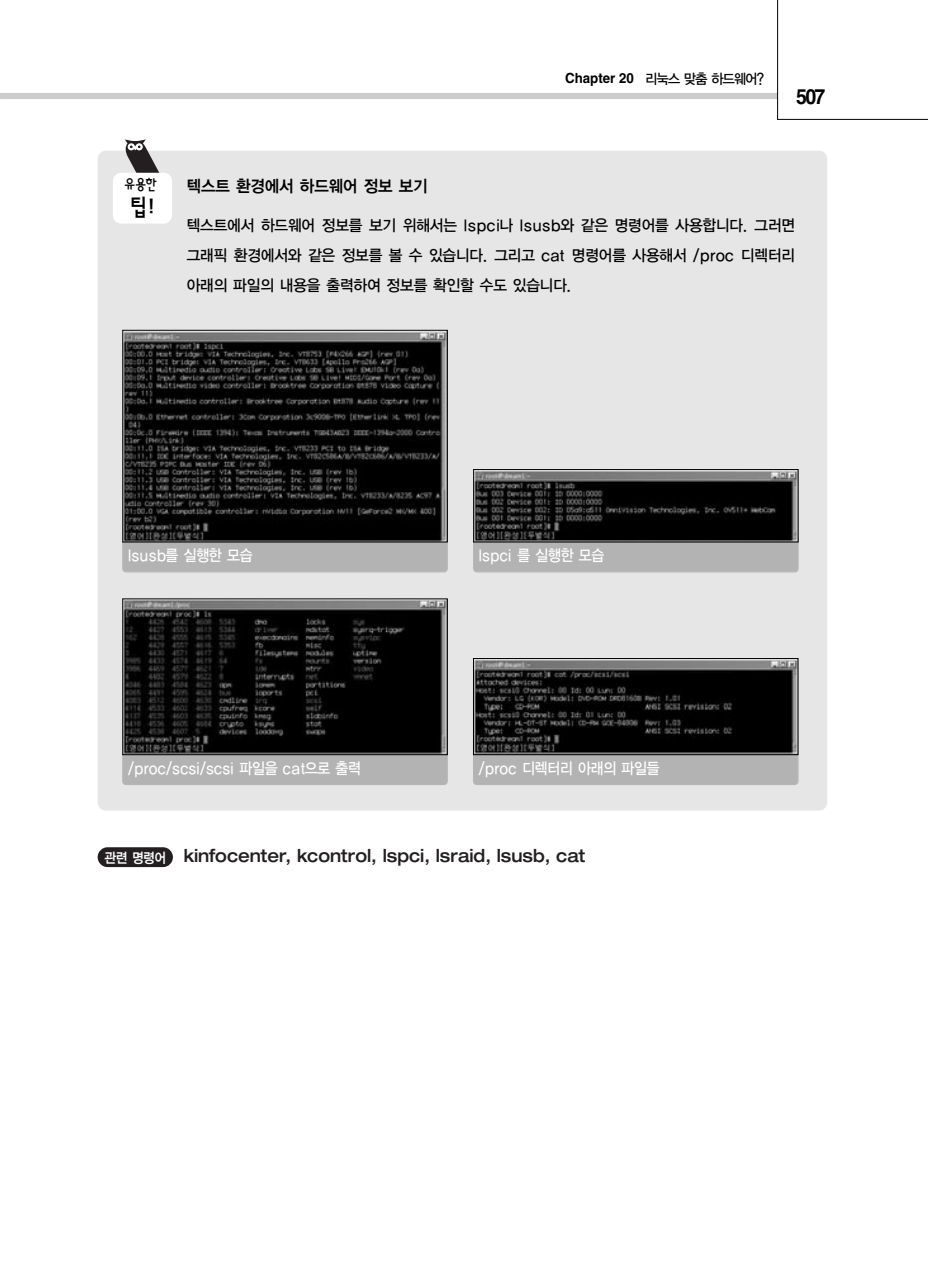
<style>
.page{position:relative;width:928px;height:1274px;background:#fff}
.page>*{position:absolute;margin:0;border:0;box-sizing:border-box;transform-origin:0 0}
.t1{font:22.75px "Pino B";color:#000}
.t2{font:700 21px "Helvetica";color:#000;scale:.93 1}
.t3{font:500 expanded 18.03px "Helvetica Neue";color:#231f20;scale:.9 1}
.t4{font:16.62px "YGO14";letter-spacing:-.09em;color:#000;scale:.95 1}
.t5{font:15.75px/29.8px "YGO13";letter-spacing:-.095em;color:#000;text-align:justify;scale:.95 1}
.t6{font:15.75px "YGO13";letter-spacing:-.06em;color:#fff;scale:.9 1}
.t7{font:15.75px "YGO13";letter-spacing:-.11em;color:#fff;scale:.9 1}
.t8{font:15.75px "YGO13";letter-spacing:-.08em;color:#fff;scale:.9 1}
.t9{font:14px "YGO13";letter-spacing:-.15em;color:#000;scale:.95 1}
.t10{font:14px "Pino B";color:#000}
.s1{font-family:"Helvetica";font-weight:700}
.s2{font-family:"YGO14";font-weight:400;font-stretch:normal;font-size:14px;color:#fff}
</style>
<div class="page">
<div style="left:0;top:93px;width:777px;height:6px;background:#ccc"></div>
<svg style="left:777px;top:0;width:151px;height:120px"></svg>
<div style="left:98px;top:151px;width:729px;height:660px;background:#e6e6e6;border-radius:8px"></div>
<svg style="left:125px;top:140px;width:35px;height:33px"></svg>
<div style="left:113px;top:173px;width:59px;height:51px;background:#fff;border-radius:8px"></div>
<div style="left:123px;top:536px;width:324px;height:36px;background:#b3b3b3;border-radius:3px"></div>
<div style="left:122px;top:535px;width:325px;height:37px;border:1px solid #b3b3b3;border-radius:3px"></div>
<img style="left:124px;top:332px;width:321px;height:208px">
<div style="left:122px;top:330px;width:325px;height:212px;border:1px solid #000"></div>
<div style="left:123px;top:748px;width:324px;height:36px;background:#b3b3b3;border-radius:3px"></div>
<div style="left:122px;top:748px;width:325px;height:37px;border:1px solid #b3b3b3;border-radius:3px"></div>
<img style="left:124px;top:601px;width:321px;height:152px">
<div style="left:122px;top:599px;width:325px;height:156px;border:1px solid #000"></div>
<div style="left:473px;top:748px;width:324px;height:36px;background:#b3b3b3;border-radius:3px"></div>
<div style="left:473px;top:748px;width:325px;height:37px;border:1px solid #b3b3b3;border-radius:3px"></div>
<img style="left:475px;top:660px;width:321px;height:93px">
<div style="left:473px;top:658px;width:325px;height:97px;border:1px solid #000"></div>
<div style="left:474px;top:536px;width:323px;height:36px;background:#b3b3b3;border-radius:3px"></div>
<div style="left:473px;top:535px;width:325px;height:37px;border:1px solid #b3b3b3;border-radius:3px"></div>
<img style="left:475px;top:471px;width:321px;height:69px">
<div style="left:473px;top:469px;width:325px;height:73px;border:1px solid #000"></div>
<div style="left:98px;top:847px;width:75px;height:20px;background:#231f20;border-radius:10px"></div>
<p class="t10" style="left:123px;top:178px;width:37px">유용한</p>
<h1 class="t1" style="left:127px;top:197px;width:33px">팁!</h1>
<p class="t9" style="left:565px;top:73px;width:212px"><span class="s1">Chapter 20</span> 리눅스 맞춤 하드웨어?</p>
<h2 class="t2" style="left:796px;top:89px;width:33px">507</h2>
<p class="t4" style="left:186px;top:178px;width:256px">텍스트 환경에서 하드웨어 정보 보기</p>
<p class="t5" style="left:186px;top:212px;width:643px">텍스트에서 하드웨어 정보를 보기 위해서는 lspci나 lsusb와 같은 명령어를 사용합니다. 그러면 그래픽 환경에서와 같은 정보를 볼 수 있습니다. 그리고 cat 명령어를 사용해서 /proc 디렉터리 아래의 파일의 내용을 출력하여 정보를 확인할 수도 있습니다.</p>
<p class="t8" style="left:127px;top:548px;width:141px">lsusb를 실행한 모습</p>
<p class="t6" style="left:478px;top:548px;width:142px">lspci 를 실행한 모습</p>
<p class="t6" style="left:127px;top:761px;width:262px">/proc/scsi/scsi 파일을 cat으로 출력</p>
<p class="t7" style="left:478px;top:761px;width:204px">/proc 디렉터리 아래의 파일들</p>
<p class="t3" style="left:104px;top:849px;width:536px"><span class="s2">관련 명령어</span> kinfocenter, kcontrol, lspci, lsraid, lsusb, cat</p>
</div>
